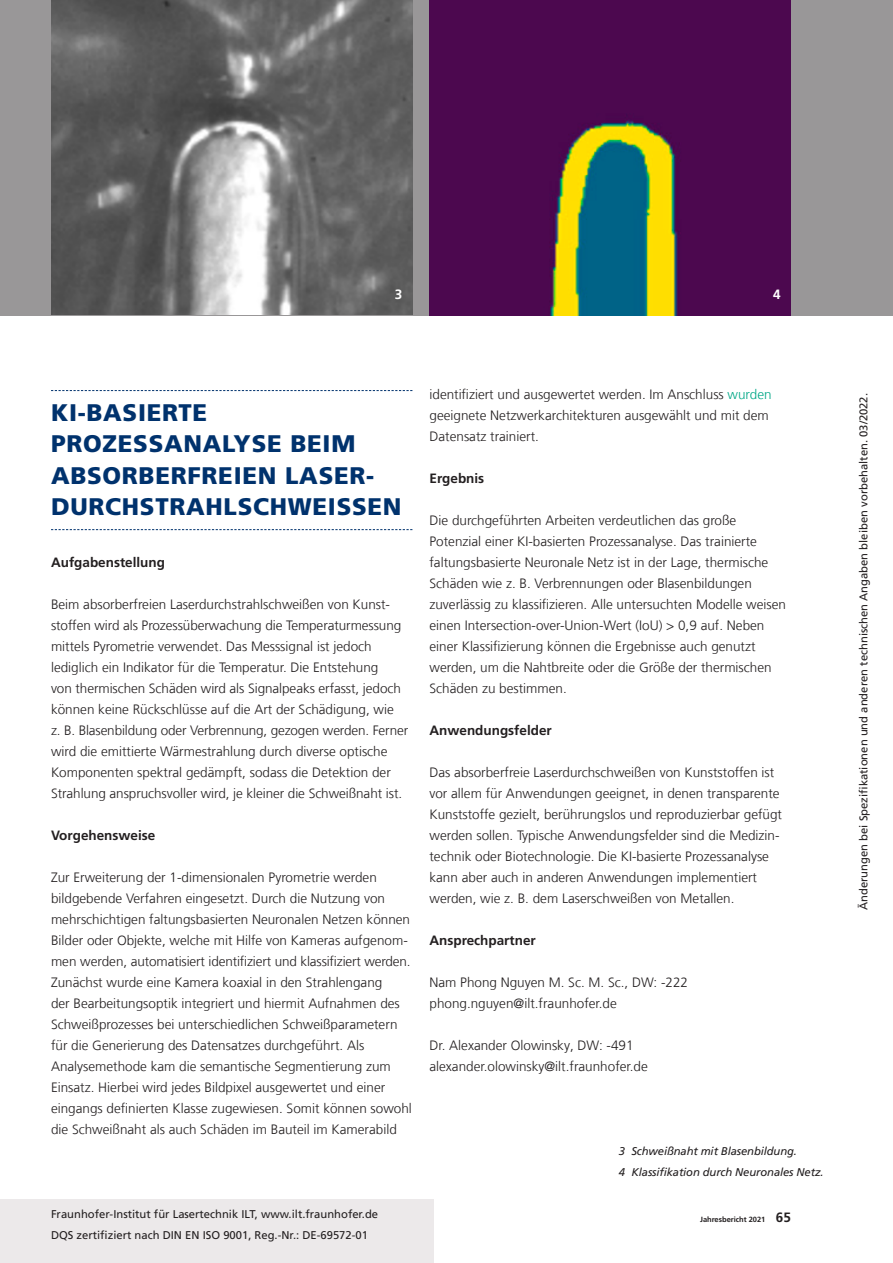
<style>
.page{position:relative;width:893px;height:1263px;background:#fff}
.page>*{position:absolute;margin:0;border:0;box-sizing:border-box;transform-origin:0 0}
.t1{font:900 24px/31.5px "Frutiger LT Com";letter-spacing:.03em;color:#00326d}
.t2{font:300 13.5px/21px "Frutiger LT Com";color:#231f20}
.t3{font:700 13.5px "Frutiger LT Com";color:#231f20}
.t4{font:700 13.5px "Frutiger LT Com";color:#fff}
.t5{font:11.25px/21px "Frutiger LT Com";color:#231f20}
.t6{font:italic 11.25px/21px "Frutiger LT Com";letter-spacing:-.01em;color:#231f20}
.t7{font:700 7.5px "Frutiger LT Com";color:#231f20}
.s1{color:#00a786}
.s2{font-size:13.5px}
</style>
<div class="page">
<div style="left:0;top:1199px;width:434px;height:64px;background:#ece9ea"></div>
<div style="left:0;top:0;width:893px;height:315px;background:#999798"></div>
<img style="left:51px;top:0;width:361px;height:315px">
<img style="left:429px;top:0;width:362px;height:315px">
<svg style="left:51px;top:390px;width:361px;height:1px"></svg>
<svg style="left:51px;top:529px;width:361px;height:1px"></svg>
<p class="t4" style="left:395px;top:286px;width:9px">3</p>
<p class="t4" style="left:773px;top:286px;width:9px">4</p>
<h1 class="t1" style="left:51px;top:397px;width:352px">KI-BASIERTE<br>PROZESSANALYSE BEIM<br>ABSORBERFREIEN LASER-<br>DURCHSTRAHLSCHWEISSEN</h1>
<p class="t3" style="left:51px;top:554px;width:116px">Aufgabenstellung</p>
<p class="t2" style="left:51px;top:594px;width:359px">Beim absorberfreien Laserdurchstrahlschweißen von Kunst&shy;stoffen wird als Prozessüberwachung die Temperaturmessung mittels Pyrometrie verwendet. Das Messsignal ist jedoch lediglich ein Indikator für die Temperatur. Die Entstehung<br>von thermischen Schäden wird als Signalpeaks erfasst, jedoch können keine Rückschlüsse auf die Art der Schädigung, wie<br>z. B. Blasenbildung oder Verbrennung, gezogen werden. Ferner wird die emittierte Wärmestrahlung durch diverse optische Komponenten spektral gedämpft, sodass die Detektion der Strahlung anspruchsvoller wird, je kleiner die Schweißnaht ist.</p>
<p class="t3" style="left:51px;top:827px;width:106px">Vorgehensweise</p>
<p class="t2" style="left:51px;top:867px;width:362px">Zur Erweiterung der 1-dimensionalen Pyrometrie werden bildgebende Verfahren eingesetzt. Durch die Nutzung von mehrschichtigen faltungsbasierten Neuronalen Netzen können Bilder oder Objekte, welche mit Hilfe von Kameras aufgenom&shy;men werden, automatisiert identifiziert und klassifiziert werden.<br>Zunächst wurde eine Kamera koaxial in den Strahlengang<br>der Bearbeitungsoptik integriert und hiermit Aufnahmen des Schweißprozesses bei unterschiedlichen Schweißparametern für die Generierung des Datensatzes durchgeführt. Als Analysemethode kam die semantische Segmentierung zum Einsatz. Hierbei wird jedes Bildpixel ausgewertet und einer eingangs definierten Klasse zugewiesen. Somit können sowohl die Schweißnaht als auch Schäden im Bauteil im Kamerabild</p>
<p class="t5" style="left:51px;top:1204px;width:329px">Fraunhofer-Institut für Lasertechnik ILT, www.ilt.fraunhofer.de<br>DQS zertifiziert nach DIN EN ISO 9001, Reg.-Nr.: DE-69572-01</p>
<p class="t2" style="left:429px;top:384px;width:344px">identifiziert und ausgewertet werden. Im Anschluss <span class="s1">wurden </span>geeignete Netzwerkarchitekturen ausgewählt und mit dem<br>Datensatz trainiert.</p>
<p class="t3" style="left:429px;top:471px;width:56px">Ergebnis</p>
<p class="t2" style="left:429px;top:510px;width:358px">Die durchgeführten Arbeiten verdeutlichen das große Potenzial einer KI-basierten Prozessanalyse. Das trainierte faltungsbasierte Neuronale Netz ist in der Lage, thermische Schäden wie z. B. Verbrennungen oder Blasenbildungen zuverlässig zu klassifizieren. Alle untersuchten Modelle weisen einen Intersection-over-Union-Wert (IoU) &gt; 0,9 auf. Neben einer Klassifizierung können die Ergebnisse auch genutzt werden, um die Nahtbreite oder die Größe der thermischen Schäden zu bestimmen.</p>
<p class="t3" style="left:429px;top:723px;width:124px">Anwendungsfelder</p>
<p class="t2" style="left:429px;top:762px;width:354px">Das absorberfreie Laserdurchschweißen von Kunststoffen ist vor allem für Anwendungen geeignet, in denen transparente Kunststoffe gezielt, berührungslos und reproduzierbar gefügt werden sollen. Typische Anwendungsfelder sind die Medizin&shy;technik oder Biotechnologie. Die KI-basierte Prozessanalyse kann aber auch in anderen Anwendungen implementiert werden, wie z. B. dem Laserschweißen von Metallen.</p>
<p class="t3" style="left:429px;top:933px;width:108px">Ansprechpartner</p>
<p class="t2" style="left:429px;top:972px;width:260px">Nam Phong Nguyen M. Sc. M. Sc., DW: -222 phong.nguyen@ilt.fraunhofer.de</p>
<p class="t2" style="left:429px;top:1035px;width:220px">Dr. Alexander Olowinsky, DW: -491 alexander.olowinsky@ilt.fraunhofer.de</p>
<p class="t6" style="left:619px;top:1141px;width:206px">3 Schweißnaht mit Blasenbildung.<br>4 Klassifikation durch Neuronales Netz.</p>
<p class="t7" style="left:700px;top:1215px;width:92px">Jahresbericht 2021 <span class="s2">65</span></p>
<p class="t5" style="left:853px;top:910px;width:518px;rotate:-90deg">Änderungen bei Spezifikationen und anderen technischen Angaben bleiben vorbehalten. 03/2022.</p>
</div>
